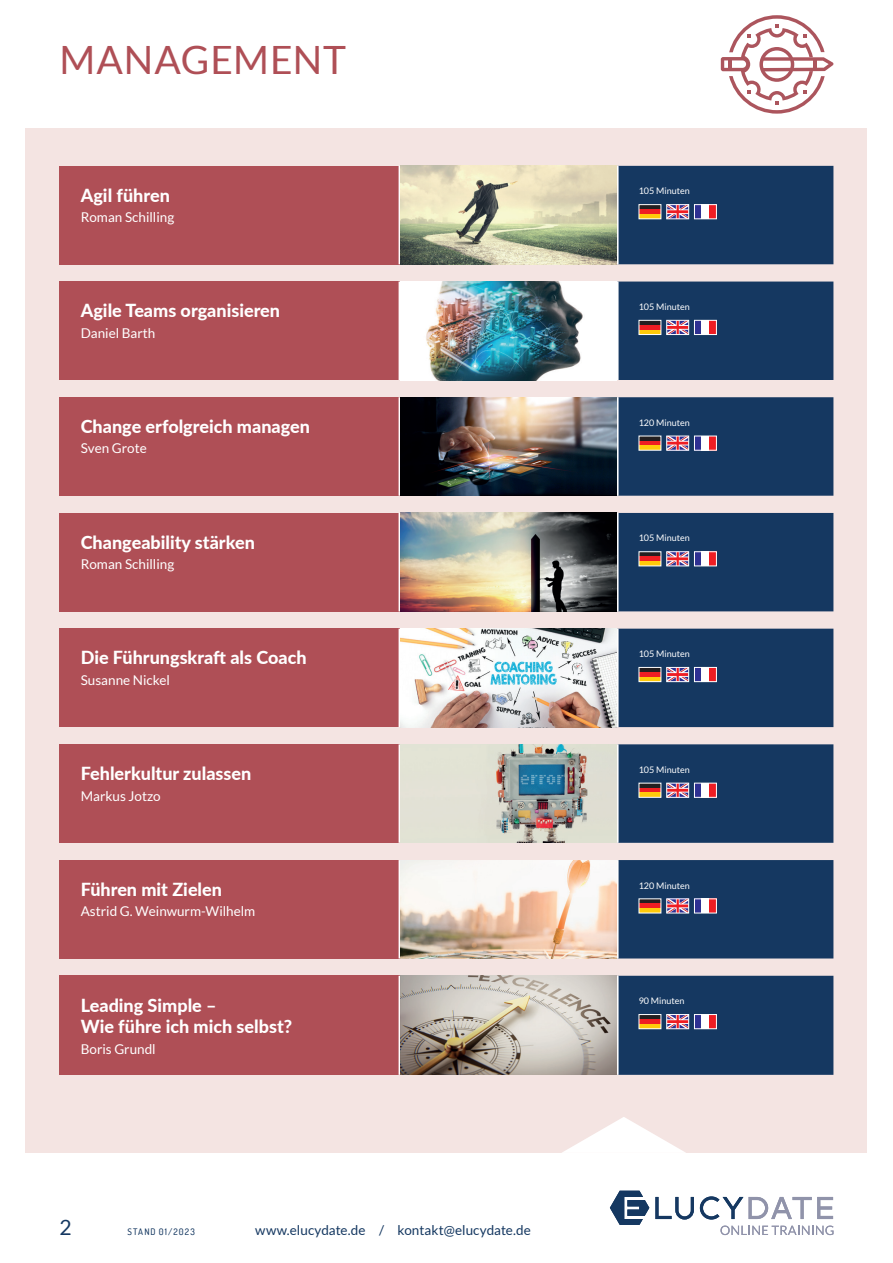
<style>
.page{position:relative;width:893px;height:1263px;background:#fff}
.page>*{position:absolute;margin:0;border:0;box-sizing:border-box;transform-origin:0 0}
.t1{font:39px "Lato";letter-spacing:.025em;color:#af4f56}
.t2{font:21px "Lato";color:#153861}
.t3{font:800 18px/21.6px "Lato";color:#fff}
.t4{font:13.5px "Lato";color:#fff}
.t5{font:13.5px "Lato";color:#153861}
.t6{font:9px "Lato";color:#fff}
.t7{font:500 9px "Dosis";letter-spacing:.125em;color:#153861}
</style>
<div class="page">
<div style="left:26px;top:128px;width:841px;height:1024px;background:#f4e4e2"></div>
<svg style="left:749px;top:1197px;width:84px;height:22px"></svg>
<svg style="left:655px;top:1196px;width:88px;height:23px"></svg>
<svg style="left:610px;top:1191px;width:39px;height:34px"></svg>
<svg style="left:720px;top:1225px;width:113px;height:10px"></svg>
<svg style="left:561px;top:1117px;width:125px;height:36px"></svg>
<svg style="left:721px;top:15px;width:112px;height:99px"></svg>
<div style="left:60px;top:166px;width:340px;height:98px;background:#af4f56"></div>
<hr style="left:399px;top:166px;width:2px;height:98px;background:#fff">
<img style="left:401px;top:166px;width:216px;height:98px">
<div style="left:617px;top:166px;width:216px;height:98px;background:#153861"></div>
<div style="left:666px;top:204px;width:23px;height:15px;border:1px solid #fff"></div>
<div style="left:694px;top:205px;width:8px;height:14px;background:#2e3092"></div>
<div style="left:702px;top:205px;width:7px;height:14px;background:#fff"></div>
<div style="left:709px;top:205px;width:7px;height:14px;background:#ee1d23"></div>
<div style="left:694px;top:204px;width:23px;height:15px;border:1px solid #fff"></div>
<div style="left:60px;top:282px;width:340px;height:98px;background:#af4f56"></div>
<hr style="left:399px;top:282px;width:2px;height:98px;background:#fff">
<img style="left:401px;top:282px;width:216px;height:98px">
<div style="left:617px;top:282px;width:216px;height:98px;background:#153861"></div>
<div style="left:666px;top:320px;width:23px;height:15px;border:1px solid #fff"></div>
<div style="left:694px;top:320px;width:8px;height:14px;background:#2e3092"></div>
<div style="left:702px;top:320px;width:7px;height:14px;background:#fff"></div>
<div style="left:709px;top:320px;width:7px;height:14px;background:#ee1d23"></div>
<div style="left:694px;top:320px;width:23px;height:15px;border:1px solid #fff"></div>
<div style="left:60px;top:397px;width:340px;height:99px;background:#af4f56"></div>
<hr style="left:399px;top:397px;width:2px;height:99px;background:#fff">
<img style="left:401px;top:397px;width:216px;height:99px">
<div style="left:617px;top:397px;width:216px;height:99px;background:#153861"></div>
<div style="left:666px;top:436px;width:23px;height:14px;border:1px solid #fff"></div>
<div style="left:694px;top:436px;width:8px;height:14px;background:#2e3092"></div>
<div style="left:702px;top:436px;width:7px;height:14px;background:#fff"></div>
<div style="left:709px;top:436px;width:7px;height:14px;background:#ee1d23"></div>
<div style="left:694px;top:436px;width:23px;height:14px;border:1px solid #fff"></div>
<div style="left:60px;top:513px;width:340px;height:98px;background:#af4f56"></div>
<hr style="left:399px;top:513px;width:2px;height:98px;background:#fff">
<img style="left:401px;top:513px;width:216px;height:98px">
<div style="left:617px;top:513px;width:216px;height:98px;background:#153861"></div>
<div style="left:666px;top:551px;width:23px;height:15px;border:1px solid #fff"></div>
<div style="left:694px;top:552px;width:8px;height:14px;background:#2e3092"></div>
<div style="left:702px;top:552px;width:7px;height:14px;background:#fff"></div>
<div style="left:709px;top:552px;width:7px;height:14px;background:#ee1d23"></div>
<div style="left:694px;top:551px;width:23px;height:15px;border:1px solid #fff"></div>
<div style="left:60px;top:629px;width:340px;height:98px;background:#af4f56"></div>
<hr style="left:399px;top:629px;width:2px;height:98px;background:#fff">
<img style="left:401px;top:629px;width:216px;height:98px">
<div style="left:617px;top:629px;width:216px;height:98px;background:#153861"></div>
<div style="left:666px;top:667px;width:23px;height:15px;border:1px solid #fff"></div>
<div style="left:694px;top:667px;width:8px;height:15px;background:#2e3092"></div>
<div style="left:702px;top:667px;width:7px;height:15px;background:#fff"></div>
<div style="left:709px;top:667px;width:7px;height:15px;background:#ee1d23"></div>
<div style="left:694px;top:667px;width:23px;height:15px;border:1px solid #fff"></div>
<div style="left:60px;top:744px;width:340px;height:99px;background:#af4f56"></div>
<hr style="left:399px;top:744px;width:2px;height:99px;background:#fff">
<img style="left:401px;top:744px;width:216px;height:99px">
<div style="left:617px;top:744px;width:216px;height:99px;background:#153861"></div>
<div style="left:666px;top:783px;width:23px;height:15px;border:1px solid #fff"></div>
<div style="left:694px;top:783px;width:8px;height:14px;background:#2e3092"></div>
<div style="left:702px;top:783px;width:7px;height:14px;background:#fff"></div>
<div style="left:709px;top:783px;width:7px;height:14px;background:#ee1d23"></div>
<div style="left:694px;top:783px;width:23px;height:15px;border:1px solid #fff"></div>
<div style="left:60px;top:860px;width:340px;height:98px;background:#af4f56"></div>
<hr style="left:399px;top:860px;width:2px;height:98px;background:#fff">
<img style="left:401px;top:860px;width:216px;height:98px">
<div style="left:617px;top:860px;width:216px;height:98px;background:#153861"></div>
<div style="left:666px;top:898px;width:23px;height:15px;border:1px solid #fff"></div>
<div style="left:694px;top:899px;width:8px;height:14px;background:#2e3092"></div>
<div style="left:702px;top:899px;width:7px;height:14px;background:#fff"></div>
<div style="left:709px;top:899px;width:7px;height:14px;background:#ee1d23"></div>
<div style="left:694px;top:898px;width:23px;height:15px;border:1px solid #fff"></div>
<div style="left:60px;top:976px;width:340px;height:99px;background:#af4f56"></div>
<hr style="left:399px;top:976px;width:2px;height:99px;background:#fff">
<hr style="left:616px;top:976px;width:3px;height:99px;background:#fff">
<img style="left:401px;top:976px;width:216px;height:98px">
<div style="left:617px;top:976px;width:216px;height:99px;background:#153861"></div>
<div style="left:666px;top:1014px;width:23px;height:15px;border:1px solid #fff"></div>
<div style="left:694px;top:1014px;width:8px;height:15px;background:#2e3092"></div>
<div style="left:702px;top:1014px;width:7px;height:15px;background:#fff"></div>
<div style="left:709px;top:1014px;width:7px;height:15px;background:#ee1d23"></div>
<div style="left:694px;top:1014px;width:23px;height:15px;border:1px solid #fff"></div>
<h1 class="t1" style="left:60px;top:38px;width:288px">MANAGEMENT</h1>
<p class="t3" style="left:81px;top:183px;width:91px">Agil führen</p>
<p class="t4" style="left:81px;top:210px;width:95px">Roman Schilling</p>
<p class="t6" style="left:639px;top:186px;width:53px">105 Minuten</p>
<p class="t3" style="left:81px;top:299px;width:201px">Agile Teams organisieren</p>
<p class="t4" style="left:81px;top:325px;width:76px">Daniel Barth</p>
<p class="t6" style="left:639px;top:302px;width:53px">105 Minuten</p>
<p class="t3" style="left:81px;top:415px;width:231px">Change erfolgreich managen</p>
<p class="t4" style="left:81px;top:441px;width:68px">Sven Grote</p>
<p class="t6" style="left:639px;top:417px;width:53px">120 Minuten</p>
<p class="t3" style="left:81px;top:531px;width:176px">Changeability stärken</p>
<p class="t4" style="left:81px;top:557px;width:95px">Roman Schilling</p>
<p class="t6" style="left:639px;top:533px;width:53px">105 Minuten</p>
<p class="t3" style="left:81px;top:646px;width:227px">Die Führungskraft als Coach</p>
<p class="t4" style="left:81px;top:672px;width:91px">Susanne Nickel</p>
<p class="t6" style="left:639px;top:649px;width:53px">105 Minuten</p>
<p class="t3" style="left:81px;top:762px;width:172px">Fehlerkultur zulassen</p>
<p class="t4" style="left:81px;top:788px;width:82px">Markus Jotzo</p>
<p class="t6" style="left:639px;top:764px;width:53px">105 Minuten</p>
<p class="t3" style="left:81px;top:878px;width:143px">Führen mit Zielen</p>
<p class="t4" style="left:81px;top:904px;width:176px">Astrid G. Weinwurm-Wilhelm</p>
<p class="t6" style="left:639px;top:880px;width:53px">120 Minuten</p>
<p class="t3" style="left:81px;top:993px;width:213px">Leading Simple –<br>Wie führe ich mich selbst?</p>
<p class="t4" style="left:81px;top:1041px;width:76px">Boris Grundl</p>
<p class="t6" style="left:639px;top:996px;width:47px">90 Minuten</p>
<p class="t2" style="left:60px;top:1216px;width:14px">2</p>
<p class="t7" style="left:128px;top:1226px;width:69px">STAND 01/2023</p>
<p class="t5" style="left:255px;top:1223px;width:277px">www.elucydate.de / kontakt@elucydate.de</p>
</div>
